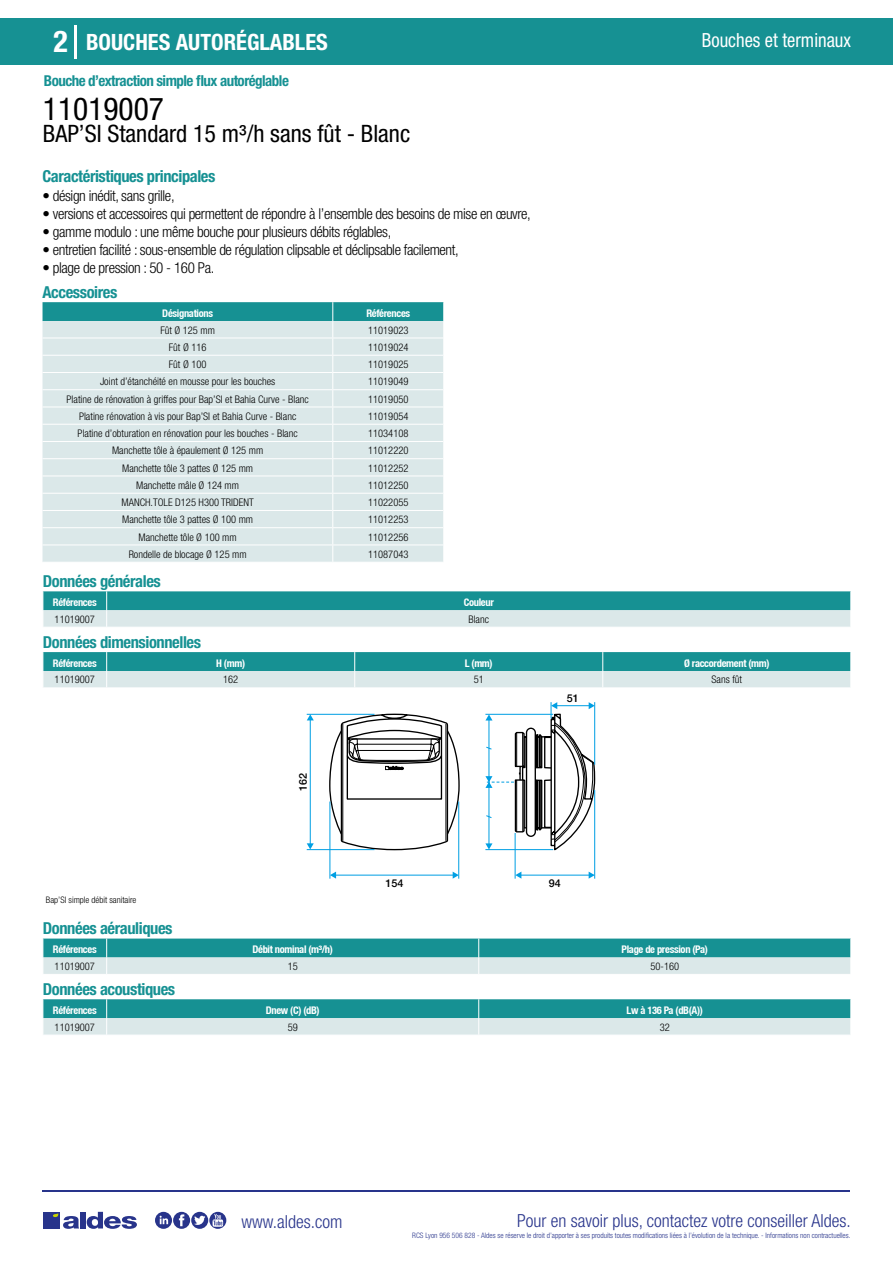
<style>
.page{position:relative;width:893px;height:1263px;background:#fff}
.page>*{position:absolute;margin:0;border:0;box-sizing:border-box;transform-origin:0 0}
.t1{font:condensed 31.5px "Helvetica Neue LT Std";color:#000}
.t2{font:700 condensed 30px "Helvetica Neue LT Std";color:#fff}
.t3{font:condensed 24px "Helvetica Neue LT Std";color:#000}
.t4{font:700 condensed 22.5px "Helvetica Neue LT Std";color:#fff}
.t5{font:condensed 19.5px "Helvetica Neue LT Std";color:#fff;scale:.95 1}
.t6{font:300 condensed 18px "Helvetica Neue";color:#28348b}
.t7{font:700 condensed 16.5px "Helvetica Neue LT Std";letter-spacing:-.025em;color:#169193}
.t8{font:300 condensed 15px "Helvetica Neue LT Std";letter-spacing:-.025em;color:#000}
.t9{font:700 condensed 15px "Helvetica Neue LT Std";letter-spacing:-.035em;color:#169193}
.t10{font:500 10.8px "Helvetica Neue";color:#000}
.t11{font:300 condensed 10.5px "Helvetica Neue";color:#000}
.t12{font:700 condensed 10.5px "Helvetica Neue";letter-spacing:-.03em;color:#fff}
.t13{font:300 condensed 9px "Helvetica Neue";color:#000}
.t14{font:300 condensed 7.5px "Helvetica Neue";color:#28348b}
</style>
<div class="page">
<div style="left:0;top:18px;width:893px;height:46px;background:#169193"></div>
<hr style="left:74px;top:25px;width:2px;height:33px;background:#fff">
<hr style="left:43px;top:1190px;width:807px;height:1px;background:#28348b">
<svg style="left:155px;top:1212px;width:71px;height:17px"></svg>
<div style="left:43px;top:1212px;width:17px;height:16px;background:#28348b"></div>
<div style="left:80px;top:1212px;width:6px;height:16px;background:#28348b"></div>
<svg style="left:87px;top:1212px;width:50px;height:17px"></svg>
<svg style="left:53px;top:1213px;width:26px;height:16px"></svg>
<svg style="left:43px;top:302px;width:401px;height:260px;background:#cee2e3"></svg>
<svg style="left:43px;top:591px;width:808px;height:36px;background:#75bbbc"></svg>
<svg style="left:43px;top:652px;width:808px;height:36px;background:#74bbbc"></svg>
<svg style="left:328px;top:713px;width:132px;height:138px"></svg>
<hr style="left:307px;top:714px;width:67px;height:1px;background:#009fe3">
<hr style="left:307px;top:849px;width:67px;height:1px;background:#009fe3">
<hr style="left:310px;top:716px;width:1px;height:129px;background:#009fe3">
<svg style="left:307px;top:843px;width:7px;height:6px"></svg>
<svg style="left:307px;top:714px;width:7px;height:6px"></svg>
<hr style="left:329px;top:801px;width:1px;height:78px;background:#009fe3">
<hr style="left:458px;top:801px;width:1px;height:78px;background:#009fe3">
<hr style="left:333px;top:875px;width:123px;height:1px;background:#009fe3">
<svg style="left:453px;top:872px;width:6px;height:7px"></svg>
<svg style="left:330px;top:871px;width:6px;height:8px"></svg>
<hr style="left:515px;top:833px;width:1px;height:46px;background:#009fe3">
<hr style="left:594px;top:790px;width:1px;height:89px;background:#009fe3">
<hr style="left:518px;top:875px;width:75px;height:1px;background:#009fe3">
<svg style="left:589px;top:872px;width:6px;height:7px"></svg>
<svg style="left:515px;top:871px;width:6px;height:8px"></svg>
<svg style="left:485px;top:702px;width:110px;height:149px"></svg>
<svg style="left:43px;top:938px;width:808px;height:36px;background:#76bbbd"></svg>
<svg style="left:43px;top:999px;width:808px;height:36px;background:#75bbbc"></svg>
<h2 class="t2" style="left:54px;top:24px;width:16px">2</h2>
<h3 class="t4" style="left:86px;top:28px;width:243px">BOUCHES AUTORÉGLABLES</h3>
<h3 class="t5" style="left:702px;top:29px;width:158px">Bouches et terminaux</h3>
<h3 class="t9" style="left:44px;top:71px;width:247px">Bouche d’extraction simple flux autoréglable</h3>
<h1 class="t1" style="left:43px;top:91px;width:122px">11019007</h1>
<h3 class="t3" style="left:43px;top:120px;width:369px">BAP’SI Standard 15 m³/h sans fût - Blanc</h3>
<h3 class="t7" style="left:43px;top:166px;width:174px">Caractéristiques principales</h3>
<h3 class="t8" style="left:43px;top:187px;width:134px">• désign inédit, sans grille,</h3>
<h3 class="t8" style="left:43px;top:205px;width:490px">• versions et accessoires qui permettent de répondre à l’ensemble des besoins de mise en œuvre,</h3>
<h3 class="t8" style="left:43px;top:223px;width:350px">• gamme modulo : une même bouche pour plusieurs débits réglables,</h3>
<h3 class="t8" style="left:43px;top:241px;width:418px">• entretien facilité : sous-ensemble de régulation clipsable et déclipsable facilement,</h3>
<h3 class="t8" style="left:43px;top:259px;width:173px">• plage de pression : 50 - 160 Pa.</h3>
<h3 class="t7" style="left:43px;top:282px;width:76px">Accessoires</h3>
<p class="t12" style="left:162px;top:307px;width:52px">Désignations</p>
<p class="t12" style="left:366px;top:307px;width:45px">Références</p>
<p class="t11" style="left:160px;top:324px;width:56px">Fût Ø 125 mm</p>
<p class="t11" style="left:368px;top:324px;width:42px">11019023</p>
<p class="t11" style="left:169px;top:341px;width:39px">Fût Ø 116</p>
<p class="t11" style="left:368px;top:341px;width:42px">11019024</p>
<p class="t11" style="left:169px;top:358px;width:39px">Fût Ø 100</p>
<p class="t11" style="left:368px;top:358px;width:42px">11019025</p>
<p class="t11" style="left:100px;top:376px;width:177px">Joint d’étanchéité en mousse pour les bouches</p>
<p class="t11" style="left:368px;top:376px;width:42px">11019049</p>
<p class="t11" style="left:67px;top:393px;width:244px">Platine de rénovation à griffes pour Bap’SI et Bahia Curve - Blanc</p>
<p class="t11" style="left:368px;top:393px;width:42px">11019050</p>
<p class="t11" style="left:79px;top:410px;width:219px">Platine rénovation à vis pour Bap’SI et Bahia Curve - Blanc</p>
<p class="t11" style="left:368px;top:410px;width:42px">11019054</p>
<p class="t11" style="left:78px;top:427px;width:222px">Platine d’obturation en rénovation pour les bouches - Blanc</p>
<p class="t11" style="left:368px;top:427px;width:42px">11034108</p>
<p class="t11" style="left:112px;top:445px;width:153px">Manchette tôle à épaulement Ø 125 mm</p>
<p class="t11" style="left:368px;top:445px;width:42px">11012220</p>
<p class="t11" style="left:122px;top:462px;width:133px">Manchette tôle 3 pattes Ø 125 mm</p>
<p class="t11" style="left:368px;top:462px;width:42px">11012252</p>
<p class="t11" style="left:136px;top:479px;width:104px">Manchette mâle Ø 124 mm</p>
<p class="t11" style="left:368px;top:479px;width:42px">11012250</p>
<p class="t11" style="left:122px;top:496px;width:134px">MANCH.TOLE D125 H300 TRIDENT</p>
<p class="t11" style="left:368px;top:496px;width:42px">11022055</p>
<p class="t11" style="left:122px;top:514px;width:133px">Manchette tôle 3 pattes Ø 100 mm</p>
<p class="t11" style="left:368px;top:514px;width:42px">11012253</p>
<p class="t11" style="left:139px;top:531px;width:100px">Manchette tôle Ø 100 mm</p>
<p class="t11" style="left:368px;top:531px;width:42px">11012256</p>
<p class="t11" style="left:129px;top:548px;width:119px">Rondelle de blocage Ø 125 mm</p>
<p class="t11" style="left:368px;top:548px;width:42px">11087043</p>
<h3 class="t7" style="left:43px;top:571px;width:119px">Données générales</h3>
<p class="t12" style="left:53px;top:596px;width:45px">Références</p>
<p class="t12" style="left:464px;top:596px;width:32px">Couleur</p>
<p class="t11" style="left:55px;top:613px;width:42px">11019007</p>
<p class="t11" style="left:468px;top:613px;width:22px">Blanc</p>
<h3 class="t7" style="left:43px;top:632px;width:160px">Données dimensionnelles</h3>
<p class="t12" style="left:53px;top:656px;width:45px">Références</p>
<p class="t12" style="left:216px;top:656px;width:30px">H (mm)</p>
<p class="t12" style="left:465px;top:656px;width:29px">L (mm)</p>
<p class="t12" style="left:684px;top:656px;width:87px">Ø raccordement (mm)</p>
<p class="t11" style="left:55px;top:674px;width:42px">11019007</p>
<p class="t11" style="left:223px;top:674px;width:17px">162</p>
<p class="t11" style="left:474px;top:674px;width:12px">51</p>
<p class="t11" style="left:712px;top:674px;width:32px">Sans fût</p>
<p class="t10" style="left:297px;top:791px;width:19px;rotate:-90deg">162</p>
<p class="t10" style="left:567px;top:691px;width:13px">51</p>
<p class="t10" style="left:385px;top:876px;width:19px">154</p>
<p class="t10" style="left:549px;top:876px;width:13px">94</p>
<p class="t13" style="left:46px;top:894px;width:92px">Bap’SI simple débit sanitaire</p>
<h3 class="t7" style="left:43px;top:918px;width:131px">Données aérauliques</h3>
<p class="t12" style="left:53px;top:943px;width:45px">Références</p>
<p class="t12" style="left:252px;top:943px;width:82px">Débit nominal (m³/h)</p>
<p class="t12" style="left:622px;top:943px;width:88px">Plage de pression (Pa)</p>
<p class="t11" style="left:55px;top:960px;width:42px">11019007</p>
<p class="t11" style="left:288px;top:960px;width:12px">15</p>
<p class="t11" style="left:650px;top:960px;width:30px">50-160</p>
<h3 class="t7" style="left:43px;top:979px;width:134px">Données acoustiques</h3>
<p class="t12" style="left:53px;top:1004px;width:45px">Références</p>
<p class="t12" style="left:266px;top:1004px;width:55px">Dnew (C) (dB)</p>
<p class="t12" style="left:627px;top:1004px;width:78px">Lw à 136 Pa (dB(A))</p>
<p class="t11" style="left:55px;top:1021px;width:42px">11019007</p>
<p class="t11" style="left:288px;top:1021px;width:12px">59</p>
<p class="t11" style="left:660px;top:1021px;width:12px">32</p>
<h3 class="t6" style="left:241px;top:1211px;width:102px">www.aldes.com</h3>
<h3 class="t6" style="left:517px;top:1211px;width:335px">Pour en savoir plus, contactez votre conseiller Aldes.</h3>
<p class="t14" style="left:412px;top:1230px;width:440px">RCS Lyon 956 506 828 - Aldes se réserve le droit d’apporter à ses produits toutes modifications liées à l’évolution de la technique. - Informations non contractuelles.</p>
</div>
